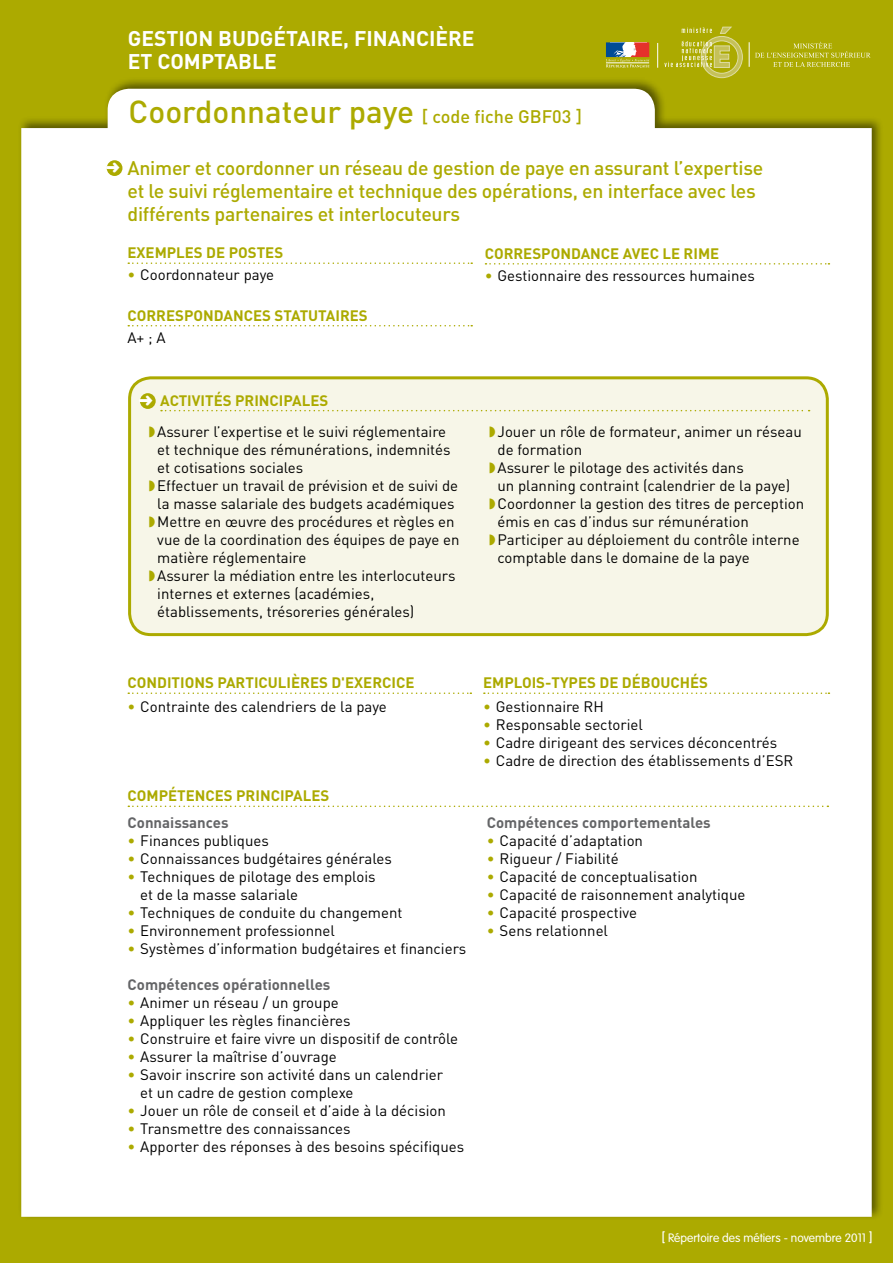
<style>
.page{position:relative;width:893px;height:1263px;background:#acaa00}
.page>*{position:absolute;margin:0;border:0;box-sizing:border-box;transform-origin:0 0}
.t1{font:500 31.5px "DIN";color:#acaa00}
.t2{font:700 21px/22.5px "DIN";color:#fff}
.t3{font:500 19.5px/23.4px "DIN";letter-spacing:-.015em;color:#acaa00}
.t4{font:15px/18px "DIN";color:#000}
.t5{font:700 15px "DIN";color:#acaa00}
.t6{font:700 15px "DIN";color:#646567}
.t7{font:300 12px "VAG Rounded";color:#fff}
.s1{font-size:18px}
.s2{color:#acaa00}
.s3{color:#fff}
.s4{font-weight:700;color:#acaa00}
.s5{font-size:15px}
</style>
<div class="page">
<div style="left:17px;top:76px;width:867px;height:1145px;background:#000;opacity:.5"></div>
<div style="left:21px;top:89px;width:851px;height:1128px;background:#fff"></div>
<svg style="left:128px;top:262px;width:344px;height:2px"></svg>
<svg style="left:128px;top:325px;width:344px;height:1px"></svg>
<svg style="left:485px;top:263px;width:344px;height:2px"></svg>
<svg style="left:128px;top:692px;width:343px;height:2px"></svg>
<svg style="left:484px;top:692px;width:345px;height:2px"></svg>
<div style="left:107px;top:160px;width:15px;height:16px;background:#acaa00;border-radius:50%"></div>
<div style="left:130px;top:378px;width:697px;height:257px;background:#f7f6e8;border-radius:21px"></div>
<div style="left:128px;top:376px;width:701px;height:260px;border:3px solid #acaa00;border-radius:21px"></div>
<div style="left:140px;top:393px;width:16px;height:16px;background:#acaa00;border-radius:50%"></div>
<svg style="left:161px;top:410px;width:649px;height:1px"></svg>
<svg style="left:128px;top:805px;width:700px;height:2px"></svg>
<svg style="left:606px;top:42px;width:43px;height:26px"></svg>
<svg style="left:664px;top:26px;width:79px;height:52px"></svg>
<svg style="left:749px;top:42px;width:122px;height:25px"></svg>
<svg style="left:657px;top:43px;width:1px;height:25px"></svg>
<svg style="left:106px;top:163px;width:3px;height:10px"></svg>
<h2 class="t2" style="left:128px;top:26px;width:348px">GESTION BUDGÉTAIRE, FINANCIÈRE<br>ET COMPTABLE</h2>
<h1 class="t1" style="left:129px;top:91px;width:455px">Coordonnateur paye <span class="s1">[ code fiche GBF03 ]</span></h1>
<h3 class="t3" style="left:127px;top:155px;width:637px">Animer et coordonner un réseau de gestion de paye en assurant l’expertise et le suivi réglementaire et technique des opérations, en interface avec les différents partenaires et interlocuteurs</h3>
<p class="t5" style="left:127px;top:243px;width:157px">EXEMPLES DE POSTES</p>
<p class="t4" style="left:127px;top:266px;width:148px"><span class="s2">•</span> Coordonnateur paye</p>
<p class="t5" style="left:127px;top:305px;width:242px">CORRESPONDANCES STATUTAIRES</p>
<p class="t4" style="left:127px;top:328px;width:40px">A+ ; A</p>
<p class="t5" style="left:485px;top:244px;width:209px">CORRESPONDANCE AVEC LE RIME</p>
<p class="t4" style="left:485px;top:266px;width:272px"><span class="s2">•</span> Gestionnaire des ressources humaines</p>
<p class="t4" style="left:149px;top:384px;width:299px;line-height:31.5px;text-indent:-10px"><span class="s3">➜</span> <span class="s4">ACTIVITÉS PRINCIPALES<br></span><span class="s2">◗</span>Assurer l’expertise et le suivi réglementaire</p>
<p class="t4" style="left:157px;top:440px;width:295px">et technique des rémunérations, indemnités</p>
<p class="t4" style="left:157px;top:458px;width:148px">et cotisations sociales</p>
<p class="t4" style="left:149px;top:476px;width:311px"><span class="s2">◗</span>Effectuer un travail de prévision et de suivi de</p>
<p class="t4" style="left:157px;top:494px;width:299px">la masse salariale des budgets académiques</p>
<p class="t4" style="left:149px;top:512px;width:307px"><span class="s2">◗</span>Mettre en œuvre des procédures et règles en</p>
<p class="t4" style="left:157px;top:530px;width:304px">vue de la coordination des équipes de paye en</p>
<p class="t4" style="left:157px;top:548px;width:151px">matière réglementaire</p>
<p class="t4" style="left:149px;top:566px;width:308px"><span class="s2">◗</span>Assurer la médiation entre les interlocuteurs</p>
<p class="t4" style="left:157px;top:584px;width:219px">internes et externes (académies,</p>
<p class="t4" style="left:157px;top:602px;width:258px">établissements, trésoreries générales)</p>
<p class="t4" style="left:489px;top:422px;width:314px"><span class="s2">◗</span> Jouer un rôle de formateur, animer un réseau</p>
<p class="t4" style="left:497px;top:440px;width:86px">de formation</p>
<p class="t4" style="left:489px;top:458px;width:256px"><span class="s2">◗</span>Assurer le pilotage des activités dans</p>
<p class="t4" style="left:497px;top:476px;width:294px">un planning contraint (calendrier de la paye)</p>
<p class="t4" style="left:489px;top:494px;width:317px"><span class="s2">◗</span>Coordonner la gestion des titres de perception</p>
<p class="t4" style="left:497px;top:512px;width:253px">émis en cas d’indus sur rémunération</p>
<p class="t4" style="left:489px;top:530px;width:312px"><span class="s2">◗</span>Participer au déploiement du contrôle interne</p>
<p class="t4" style="left:497px;top:548px;width:254px">comptable dans le domaine de la paye</p>
<p class="t5" style="left:127px;top:673px;width:10px">CONDITIONS</p>
<p class="t5" style="left:217px;top:673px;width:10px">PARTICULIÈRES</p>
<p class="t5" style="left:331px;top:673px;width:24px">D'EXERCICE</p>
<p class="t5" style="left:483px;top:673px;width:10px">EMPLOIS</p>
<p class="t5" style="left:545px;top:673px;width:34px">-TYPES</p>
<p class="t5" style="left:599px;top:673px;width:33px">DE DÉBOUC</p>
<p class="t5" style="left:680px;top:673px;width:20px">HÉS</p>
<p class="t4" style="left:127px;top:698px;width:261px"><span class="s2">•</span> Contrainte des calendriers de la paye</p>
<p class="t4" style="left:483px;top:698px;width:122px"><span class="s2">•</span> Gestionnaire RH</p>
<p class="t4" style="left:483px;top:716px;width:161px"><span class="s2">•</span> Responsable sectoriel</p>
<p class="t4" style="left:483px;top:734px;width:296px"><span class="s2">•</span> Cadre dirigeant des services déconcentrés</p>
<p class="t4" style="left:483px;top:752px;width:312px"><span class="s2">•</span> Cadre de direction des établissements d’ESR</p>
<p class="t5" style="left:128px;top:786px;width:203px">COMPÉTENCES PRINCIPALES</p>
<p class="t6" style="left:128px;top:812px;width:102px">CONNAISSANCES</p>
<p class="t4" style="left:128px;top:831px;width:143px"><span class="s2">•</span> Finances publiques</p>
<p class="t4" style="left:128px;top:849px;width:266px"><span class="s2">•</span> Connaissances budgétaires générales</p>
<p class="t4" style="left:140px;top:867px;width:237px;text-indent:-13px"><span class="s2">•</span> Techniques de pilotage des emplois et de la masse salariale</p>
<p class="t4" style="left:128px;top:903px;width:276px"><span class="s2">•</span> Techniques de conduite du changement</p>
<p class="t4" style="left:128px;top:921px;width:209px"><span class="s2">•</span> Environnement professionnel</p>
<p class="t4" style="left:128px;top:939px;width:340px"><span class="s2">•</span> Systèmes d’information budgétaires et financiers</p>
<p class="t6" style="left:128px;top:974px;width:204px">COMPÉTENCES OPÉRATIONNELLES</p>
<p class="t4" style="left:128px;top:993px;width:213px"><span class="s2">•</span> Animer un réseau / un groupe</p>
<p class="t4" style="left:128px;top:1011px;width:224px"><span class="s2">•</span> Appliquer les règles financières</p>
<p class="t4" style="left:128px;top:1029px;width:332px"><span class="s2">•</span> Construire et faire vivre un dispositif de contrôle</p>
<p class="t4" style="left:128px;top:1047px;width:211px"><span class="s2">•</span> Assurer la maîtrise d’ouvrage</p>
<p class="t4" style="left:140px;top:1065px;width:304px;text-indent:-13px"><span class="s2">•</span> Savoir inscrire son activité dans un calendrier et un cadre de gestion complexe</p>
<p class="t4" style="left:128px;top:1101px;width:320px"><span class="s2">•</span> Jouer un rôle de conseil et d’aide à la décision</p>
<p class="t4" style="left:128px;top:1119px;width:225px"><span class="s2">•</span> Transmettre des connaissances</p>
<p class="t4" style="left:128px;top:1137px;width:338px"><span class="s2">•</span> Apporter des réponses à des besoins spécifiques</p>
<p class="t6" style="left:487px;top:812px;width:225px">COMPÉTENCES COMPORTEMENTALES</p>
<p class="t4" style="left:487px;top:831px;width:158px"><span class="s2">•</span> Capacité d’adaptation</p>
<p class="t4" style="left:487px;top:849px;width:133px"><span class="s2">•</span> Rigueur / Fiabilité</p>
<p class="t4" style="left:487px;top:867px;width:212px"><span class="s2">•</span> Capacité de conceptualisation</p>
<p class="t4" style="left:487px;top:885px;width:260px"><span class="s2">•</span> Capacité de raisonnement analytique</p>
<p class="t4" style="left:487px;top:903px;width:152px"><span class="s2">•</span> Capacité prospective</p>
<p class="t4" style="left:487px;top:921px;width:123px"><span class="s2">•</span> Sens relationnel</p>
<p class="t7" style="left:661px;top:1230px;width:213px"><span class="s5">[</span> Répertoire des métiers - novembre 2011 <span class="s5">]</span></p>
</div>
